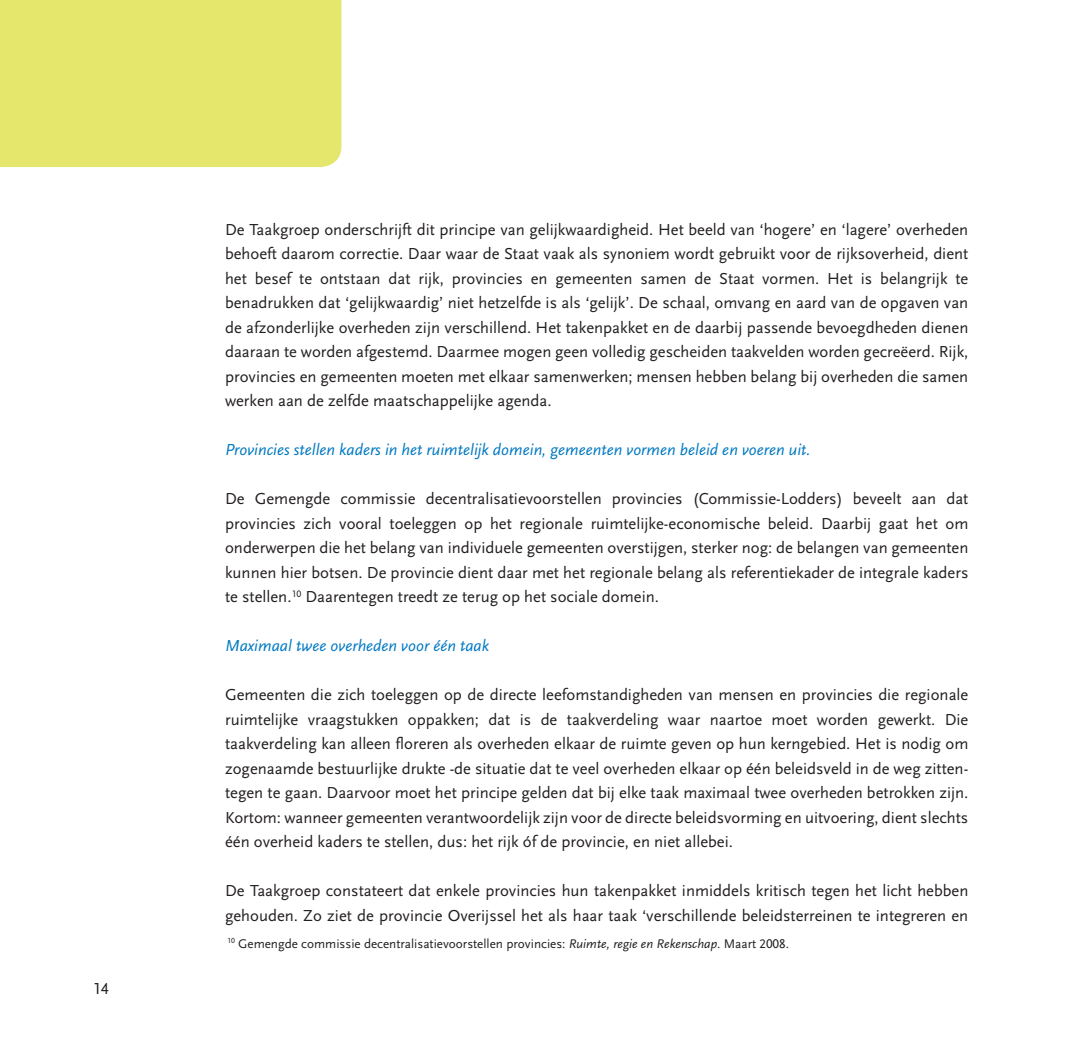
<style>
.page{position:relative;width:1066px;height:1042px;background:#fff}
.page>*{position:absolute;margin:0;border:0;box-sizing:border-box;transform-origin:0 0}
.t1{font:16.62px/24.5px "Scala Sans LF";color:#231f20;text-align:justify}
.t2{font:italic 16.62px "Scala Sans LF";color:#0079c2}
.t3{font:13.12px "Scala Sans LF";color:#231f20}
.s1{font-style:italic}
</style>
<div class="page">
<hr style="left:1065px;top:0;width:1px;height:443px;background:#e4e76b">
<div style="left:0;top:0;width:341px;height:167px;background:#e4e76b"></div>
<p class="t1" style="left:93px;top:976px;width:18px">14</p>
<p class="t1" style="left:225px;top:217px;width:745px">De Taakgroep onderschrijft dit principe van gelijkwaardigheid. Het beeld van ‘hogere’ en ‘lagere’ overheden behoeft daarom correctie. Daar waar de Staat vaak als synoniem wordt gebruikt voor de rijksoverheid, dient het besef te ontstaan dat rijk, provincies en gemeenten samen de Staat vormen. Het is belangrijk te benadrukken dat ‘gelijkwaardig’ niet hetzelfde is als ‘gelijk’. De schaal, omvang en aard van de opgaven van de afzonderlijke overheden zijn verschillend. Het takenpakket en de daarbij passende bevoegdheden dienen daaraan te worden afgestemd. Daarmee mogen geen volledig gescheiden taakvelden worden gecreëerd. Rijk, provincies en gemeenten moeten met elkaar samenwerken; mensen hebben belang bij overheden die samen werken aan de zelfde maatschappelijke agenda.</p>
<p class="t2" style="left:225px;top:440px;width:587px">Provincies stellen kaders in het ruimtelijk domein, gemeenten vormen beleid en voeren uit.</p>
<p class="t1" style="left:225px;top:486px;width:745px">De Gemengde commissie decentralisatievoorstellen provincies (Commissie-Lodders) beveelt aan dat provincies zich vooral toeleggen op het regionale ruimtelijke-economische beleid. Daarbij gaat het om onderwerpen die het belang van individuele gemeenten overstijgen, sterker nog: de belangen van gemeenten kunnen hier botsen. De provincie dient daar met het regionale belang als referentiekader de integrale kaders te stellen.<sup>10</sup> Daarentegen treedt ze terug op het sociale domein.</p>
<p class="t2" style="left:225px;top:636px;width:265px">Maximaal twee overheden voor één taak</p>
<p class="t1" style="left:225px;top:682px;width:745px">Gemeenten die zich toeleggen op de directe leefomstandigheden van mensen en provincies die regionale ruimtelijke vraagstukken oppakken; dat is de taakverdeling waar naartoe moet worden gewerkt. Die taakverdeling kan alleen floreren als overheden elkaar de ruimte geven op hun kerngebied. Het is nodig om zogenaamde bestuurlijke drukte -de situatie dat te veel overheden elkaar op één beleidsveld in de weg zitten&shy;tegen te gaan. Daarvoor moet het principe gelden dat bij elke taak maximaal twee overheden betrokken zijn.<br>Kortom: wanneer gemeenten verantwoordelijk zijn voor de directe beleidsvorming en uitvoering, dient slechts één overheid kaders te stellen, dus: het rijk óf de provincie, en niet allebei.</p>
<p class="t1" style="left:225px;top:878px;width:745px">De Taakgroep constateert dat enkele provincies hun takenpakket inmiddels kritisch tegen het licht hebben gehouden. Zo ziet de provincie Overijssel het als haar taak ‘verschillende beleidsterreinen te integreren en</p>
<p class="t3" style="left:227px;top:935px;width:563px"><sup>10</sup> Gemengde commissie decentralisatievoorstellen provincies: <span class="s1">Ruimte, regie en Rekenschap</span>. Maart 2008.</p>
</div>
